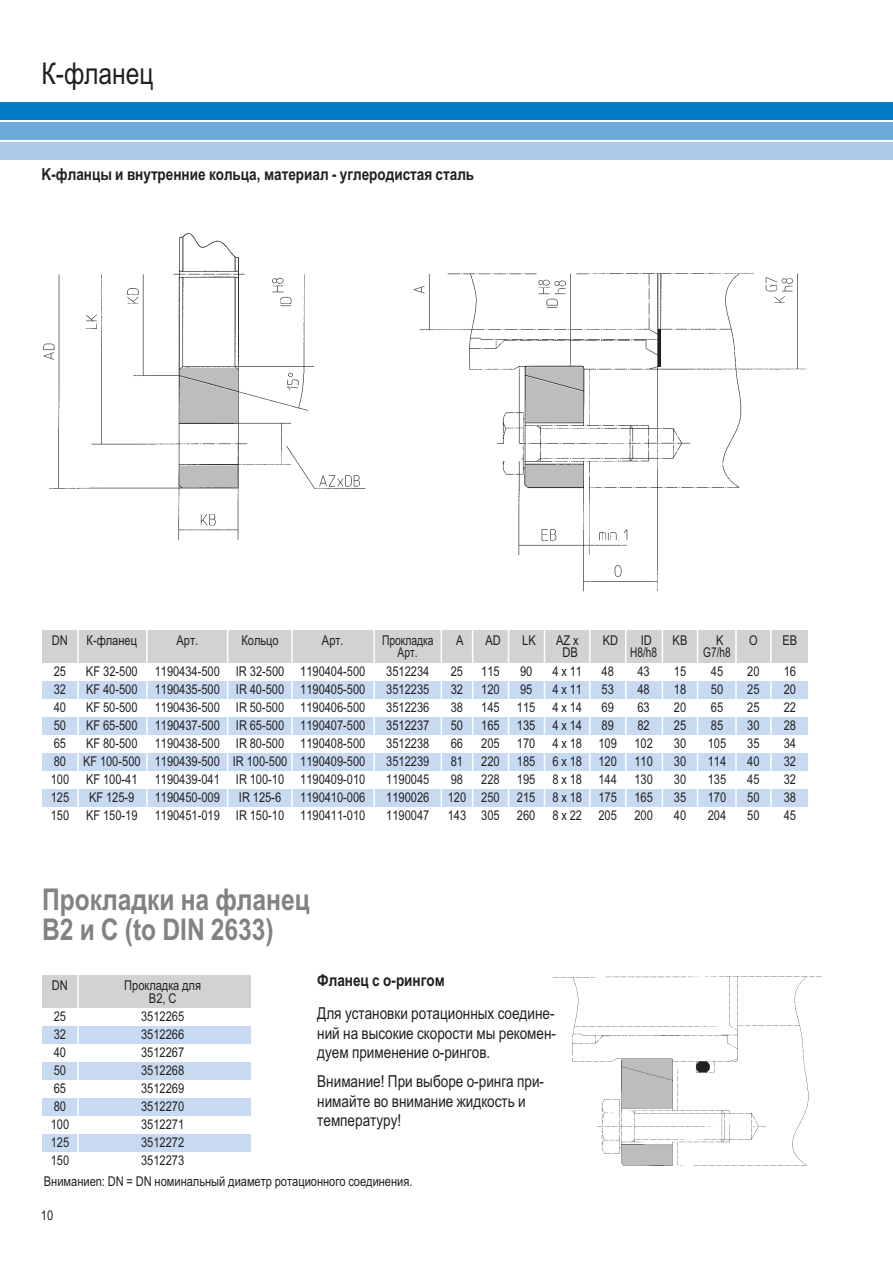
<style>
.page{position:relative;width:893px;height:1263px;background:#fff}
.page>*{position:absolute;margin:0;border:0;box-sizing:border-box;transform-origin:0 0}
.t1{font:700 30px/30px "Arial Narrow Cyr";color:#808284}
.t2{font:30px "Arial Narrow Cyr";color:#231f20}
.t3{font:16.5px/19.5px "Arial Narrow Cyr";color:#231f20;text-align:justify}
.t4{font:700 16.5px "Arial Narrow Cyr";color:#231f20}
.t5{font:13.5px/18px "Arial Narrow Cyr";color:#231f20;text-align:justify}
.t6{font:13.5px/12.5px "Arial Narrow Cyr";color:#231f20;text-align:center;scale:.93 1}
</style>
<div class="page">
<div style="left:0;top:102px;width:892px;height:18px;background:#007dc5"></div>
<div style="left:0;top:122px;width:892px;height:18px;background:#6ea9db"></div>
<div style="left:0;top:142px;width:892px;height:18px;background:#adcaea"></div>
<div style="left:42px;top:630px;width:766px;height:33px;background:#d1d2d4"></div>
<div style="left:42px;top:681px;width:766px;height:18px;background:#c7daf1"></div>
<div style="left:42px;top:717px;width:766px;height:18px;background:#c7daf1"></div>
<div style="left:42px;top:753px;width:766px;height:18px;background:#c7daf1"></div>
<div style="left:42px;top:789px;width:766px;height:18px;background:#c7daf1"></div>
<hr style="left:77px;top:613px;width:2px;height:225px;background:#fff">
<hr style="left:146px;top:613px;width:2px;height:225px;background:#fff">
<hr style="left:227px;top:613px;width:1px;height:225px;background:#fff">
<hr style="left:291px;top:613px;width:2px;height:225px;background:#fff">
<hr style="left:373px;top:613px;width:2px;height:225px;background:#fff">
<hr style="left:440px;top:613px;width:2px;height:225px;background:#fff">
<hr style="left:472px;top:613px;width:1px;height:225px;background:#fff">
<hr style="left:508px;top:613px;width:1px;height:225px;background:#fff">
<hr style="left:544px;top:613px;width:1px;height:225px;background:#fff">
<hr style="left:589px;top:613px;width:1px;height:225px;background:#fff">
<hr style="left:625px;top:613px;width:1px;height:225px;background:#fff">
<hr style="left:662px;top:613px;width:1px;height:225px;background:#fff">
<hr style="left:697px;top:613px;width:1px;height:225px;background:#fff">
<hr style="left:735px;top:613px;width:2px;height:225px;background:#fff">
<hr style="left:770px;top:613px;width:1px;height:225px;background:#fff">
<div style="left:42px;top:975px;width:208px;height:33px;background:#d1d2d4"></div>
<div style="left:42px;top:1026px;width:208px;height:18px;background:#c7daf1"></div>
<div style="left:42px;top:1062px;width:208px;height:18px;background:#c7daf1"></div>
<div style="left:42px;top:1098px;width:208px;height:18px;background:#c7daf1"></div>
<div style="left:42px;top:1134px;width:208px;height:18px;background:#c7daf1"></div>
<hr style="left:77px;top:957px;width:2px;height:255px;background:#fff">
<img style="left:43px;top:233px;width:763px;height:359px">
<img style="left:553px;top:976px;width:269px;height:190px">
<h1 class="t2" style="left:41px;top:63px;width:114px">К-фланец</h1>
<p class="t4" style="left:42px;top:168px;width:434px">K-фланцы и внутренние кольца, материал - углеродистая сталь</p>
<p class="t5" style="left:52px;top:633px;width:17px">DN</p>
<p class="t5" style="left:51px;top:664px;width:20px;text-align:left">25<br>32<br>40<br>50<br>65<br>80<br>100<br>125<br>150</p>
<p class="t5" style="left:87px;top:633px;width:52px">К-фланец</p>
<p class="t5" style="left:83px;top:664px;width:59px;text-align:center">KF 32-500<br>KF 40-500<br>KF 50-500<br>KF 65-500<br>KF 80-500<br>KF 100-500<br>KF 100-41<br>KF 125-9<br>KF 150-19</p>
<p class="t5" style="left:176px;top:633px;width:23px">Арт.</p>
<p class="t5" style="left:155px;top:664px;width:67px">1190434-500<br>1190435-500<br>1190436-500<br>1190437-500<br>1190438-500<br>1190439-500<br>1190439-041<br>1190450-009<br>1190451-019</p>
<p class="t5" style="left:241px;top:633px;width:39px">Кольцо</p>
<p class="t5" style="left:233px;top:664px;width:56px;text-align:center">IR 32-500<br>IR 40-500<br>IR 50-500<br>IR 65-500<br>IR 80-500<br>IR 100-500<br>IR 100-10<br>IR 125-6<br>IR 150-10</p>
<p class="t5" style="left:322px;top:633px;width:23px">Арт.</p>
<p class="t5" style="left:300px;top:664px;width:67px">1190404-500<br>1190405-500<br>1190406-500<br>1190407-500<br>1190408-500<br>1190409-500<br>1190409-010<br>1190410-006<br>1190411-010</p>
<p class="t6" style="left:382px;top:635px;width:57px">Прокладка<br>Арт.</p>
<p class="t5" style="left:386px;top:664px;width:45px">3512234<br>3512235<br>3512236<br>3512237<br>3512238<br>3512239<br>1190045<br>1190026<br>1190047</p>
<p class="t5" style="left:456px;top:632px;width:9px">A</p>
<p class="t5" style="left:448px;top:663px;width:20px;text-align:left">25<br>32<br>38<br>50<br>66<br>81<br>98<br>120<br>143</p>
<p class="t5" style="left:485px;top:632px;width:17px">AD</p>
<p class="t5" style="left:481px;top:663px;width:20px">115<br>120<br>145<br>165<br>205<br>220<br>228<br>250<br>305</p>
<p class="t5" style="left:522px;top:632px;width:15px">LK</p>
<p class="t5" style="left:517px;top:663px;width:20px;text-align:left">90<br>95<br>115<br>135<br>170<br>185<br>195<br>215<br>260</p>
<p class="t5" style="left:556px;top:635px;width:24px;line-height:12.5px;text-align:center">AZ x<br>DB</p>
<p class="t5" style="left:552px;top:663px;width:31px">4 x 11<br>4 x 11<br>4 x 14<br>4 x 14<br>4 x 18<br>6 x 18<br>8 x 18<br>8 x 18<br>8 x 22</p>
<p class="t5" style="left:603px;top:632px;width:17px">KD</p>
<p class="t5" style="left:598px;top:663px;width:20px;text-align:left">48<br>53<br>69<br>89<br>109<br>120<br>144<br>175<br>205</p>
<p class="t5" style="left:630px;top:635px;width:28px;line-height:12.5px;text-align:center">ID<br>H8/h8</p>
<p class="t5" style="left:634px;top:663px;width:20px;text-align:left">43<br>48<br>63<br>82<br>102<br>110<br>130<br>165<br>200</p>
<p class="t5" style="left:673px;top:632px;width:16px">KB</p>
<p class="t5" style="left:674px;top:663px;width:14px">15<br>18<br>20<br>25<br>30<br>30<br>30<br>35<br>40</p>
<p class="t5" style="left:703px;top:635px;width:29px;line-height:12.5px;text-align:center">K<br>G7/h8</p>
<p class="t5" style="left:708px;top:663px;width:20px;text-align:left">45<br>50<br>65<br>85<br>105<br>114<br>135<br>170<br>204</p>
<p class="t5" style="left:749px;top:632px;width:10px">O</p>
<p class="t5" style="left:747px;top:663px;width:14px">20<br>25<br>25<br>30<br>35<br>40<br>45<br>50<br>50</p>
<p class="t5" style="left:782px;top:632px;width:16px">EB</p>
<p class="t5" style="left:784px;top:663px;width:14px">16<br>20<br>22<br>28<br>34<br>32<br>32<br>38<br>45</p>
<h1 class="t1" style="left:42px;top:888px;width:269px">Прокладки на фланец<br>B2 и C (to DIN 2633)</h1>
<p class="t5" style="left:52px;top:977px;width:17px">DN</p>
<p class="t5" style="left:51px;top:1008px;width:20px;text-align:left">25<br>32<br>40<br>50<br>65<br>80<br>100<br>125<br>150</p>
<p class="t5" style="left:124px;top:979px;width:78px;line-height:13.5px;text-align:center">Прокладка для<br>B2, C</p>
<p class="t5" style="left:141px;top:1008px;width:45px">3512265<br>3512266<br>3512267<br>3512268<br>3512269<br>3512270<br>3512271<br>3512272<br>3512273</p>
<p class="t4" style="left:317px;top:974px;width:129px">Фланец с о-рингом</p>
<p class="t3" style="left:317px;top:1005px;width:240px">Для установки ротационных соедине&shy;ний на высокие скорости мы рекомен&shy;дуем применение о-рингов.</p>
<p class="t3" style="left:317px;top:1074px;width:228px;text-align:left">Внимание! При выборе о-ринга при&shy;нимайте во внимание жидкость и температуру!</p>
<p class="t5" style="left:44px;top:1173px;width:370px">Вниманиеn: DN = DN номинальный диаметр ротационного соединения.</p>
<p class="t5" style="left:41px;top:1207px;width:14px">10</p>
</div>
